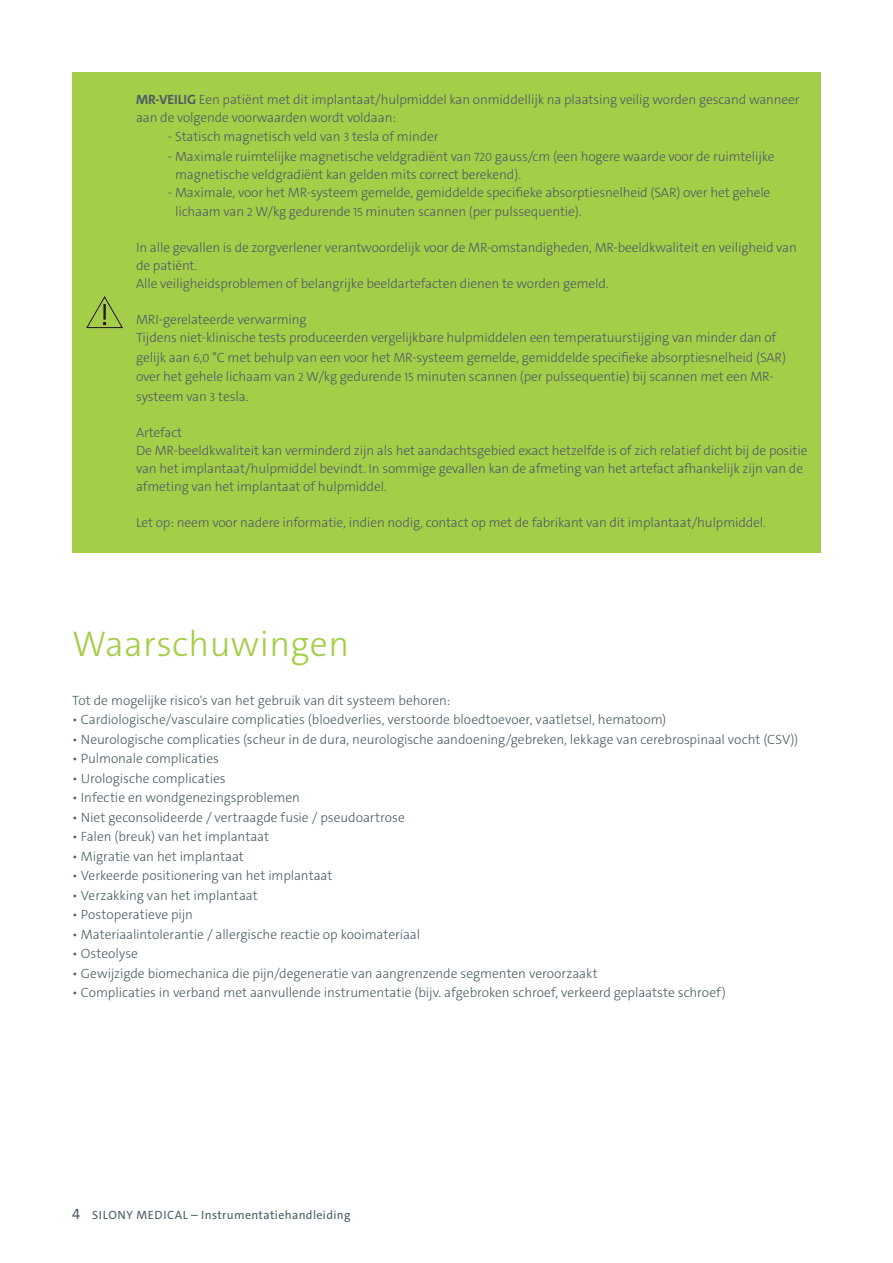
<style>
.page{position:relative;width:893px;height:1263px;background:#fff}
.page>*{position:absolute;margin:0;border:0;box-sizing:border-box;transform-origin:0 0}
.t1{font:300 36px "The Sans C4 s";letter-spacing:.01em;color:#a4ce48}
.t2{font:300 13.5px/18px "The Sans C4 s";letter-spacing:-.01em;color:#4c5c65}
.t3{font:12px "The Sans C4 s";letter-spacing:.03em;color:#4c5c65}
.s1{font-weight:700}
.s2{font-size:12px}
.s3{font-size:15px}
</style>
<div class="page">
<div style="left:72px;top:72px;width:749px;height:481px;background:#a4ce48"></div>
<img style="left:86px;top:296px;width:37px;height:33px">
<p class="t2" style="left:136px;top:90px;width:665px"><span class="s1">MR-VEILIG</span> Een patiënt met dit implantaat/hulpmiddel kan onmiddellijk na plaatsing veilig worden gescand wanneer aan de volgende voorwaarden wordt voldaan:</p>
<p class="t2" style="left:168px;top:128px;width:272px">- Statisch magnetisch veld van <span class="s2">3</span> tesla of minder</p>
<p class="t2" style="left:175px;top:147px;width:601px;text-indent:-7px">- Maximale ruimtelijke magnetische veldgradiënt van <span class="s2">720</span> gauss/cm (een hogere waarde voor de ruimtelijke magnetische veldgradiënt kan gelden mits correct berekend).</p>
<p class="t2" style="left:175px;top:182px;width:597px;line-height:19.5px;text-indent:-7px">- Maximale, voor het MR-systeem gemelde, gemiddelde specifieke absorptiesnelheid (SAR) over het gehele lichaam van <span class="s2">2</span> W/kg gedurende <span class="s2">15</span> minuten scannen (per pulssequentie).</p>
<p class="t2" style="left:136px;top:239px;width:662px">In alle gevallen is de zorgverlener verantwoordelijk voor de MR-omstandigheden, MR-beeldkwaliteit en veiligheid van de patiënt.<br>Alle veiligheidsproblemen of belangrijke beeldartefacten dienen te worden gemeld.</p>
<p class="t2" style="left:136px;top:311px;width:642px">MRI-gerelateerde verwarming<br>Tijdens niet-klinische tests produceerden vergelijkbare hulpmiddelen een temperatuurstijging van minder dan of</p>
<p class="t2" style="left:136px;top:347px;width:652px;line-height:19.5px">gelijk aan <span class="s2">6</span>,<span class="s2">0</span> °C met behulp van een voor het MR-systeem gemelde, gemiddelde specifieke absorptiesnelheid (SAR) over het gehele lichaam van <span class="s2">2</span> W/kg gedurende <span class="s2">15</span> minuten scannen (per pulssequentie) bij scannen met een MR&shy;systeem van <span class="s2">3</span> tesla.</p>
<p class="t2" style="left:136px;top:423px;width:673px">Artefact<br>De MR-beeldkwaliteit kan verminderd zijn als het aandachtsgebied exact hetzelfde is of zich relatief dicht bij de positie van het implantaat/hulpmiddel bevindt. In sommige gevallen kan de afmeting van het artefact afhankelijk zijn van de afmeting van het implantaat of hulpmiddel.</p>
<p class="t2" style="left:136px;top:513px;width:630px">Let op: neem voor nadere informatie, indien nodig, contact op met de fabrikant van dit implantaat/hulpmiddel.</p>
<h1 class="t1" style="left:72px;top:620px;width:278px">Waarschuwingen</h1>
<p class="t2" style="left:72px;top:691px;width:380px">Tot de mogelijke risico's van het gebruik van dit systeem behoren:</p>
<p class="t2" style="left:72px;top:711px;width:595px">• Cardiologische/vasculaire complicaties (bloedverlies, verstoorde bloedtoevoer, vaatletsel, hematoom)</p>
<p class="t2" style="left:72px;top:730px;width:727px">• Neurologische complicaties (scheur in de dura, neurologische aandoening/gebreken, lekkage van cerebrospinaal vocht (CSV))</p>
<p class="t2" style="left:72px;top:750px;width:148px">• Pulmonale complicaties</p>
<p class="t2" style="left:72px;top:769px;width:155px">• Urologische complicaties</p>
<p class="t2" style="left:72px;top:789px;width:229px">• Infectie en wondgenezingsproblemen</p>
<p class="t2" style="left:72px;top:808px;width:334px">• Niet geconsolideerde / vertraagde fusie / pseudoartrose</p>
<p class="t2" style="left:72px;top:828px;width:198px">• Falen (breuk) van het implantaat</p>
<p class="t2" style="left:72px;top:847px;width:173px">• Migratie van het implantaat</p>
<p class="t2" style="left:72px;top:867px;width:262px">• Verkeerde positionering van het implantaat</p>
<p class="t2" style="left:72px;top:886px;width:187px">• Verzakking van het implantaat</p>
<p class="t2" style="left:72px;top:906px;width:122px">• Postoperatieve pijn</p>
<p class="t2" style="left:72px;top:925px;width:349px">• Materiaalintolerantie / allergische reactie op kooimateriaal</p>
<p class="t2" style="left:72px;top:945px;width:67px">• Osteolyse</p>
<p class="t2" style="left:72px;top:964px;width:527px">• Gewijzigde biomechanica die pijn/degeneratie van aangrenzende segmenten veroorzaakt</p>
<p class="t2" style="left:72px;top:984px;width:655px">• Complicaties in verband met aanvullende instrumentatie (bijv. afgebroken schroef, verkeerd geplaatste schroef)</p>
<p class="t3" style="left:72px;top:1207px;width:280px"><span class="s3">4</span> SILONY MEDICAL – Instrumentatiehandleiding</p>
</div>
